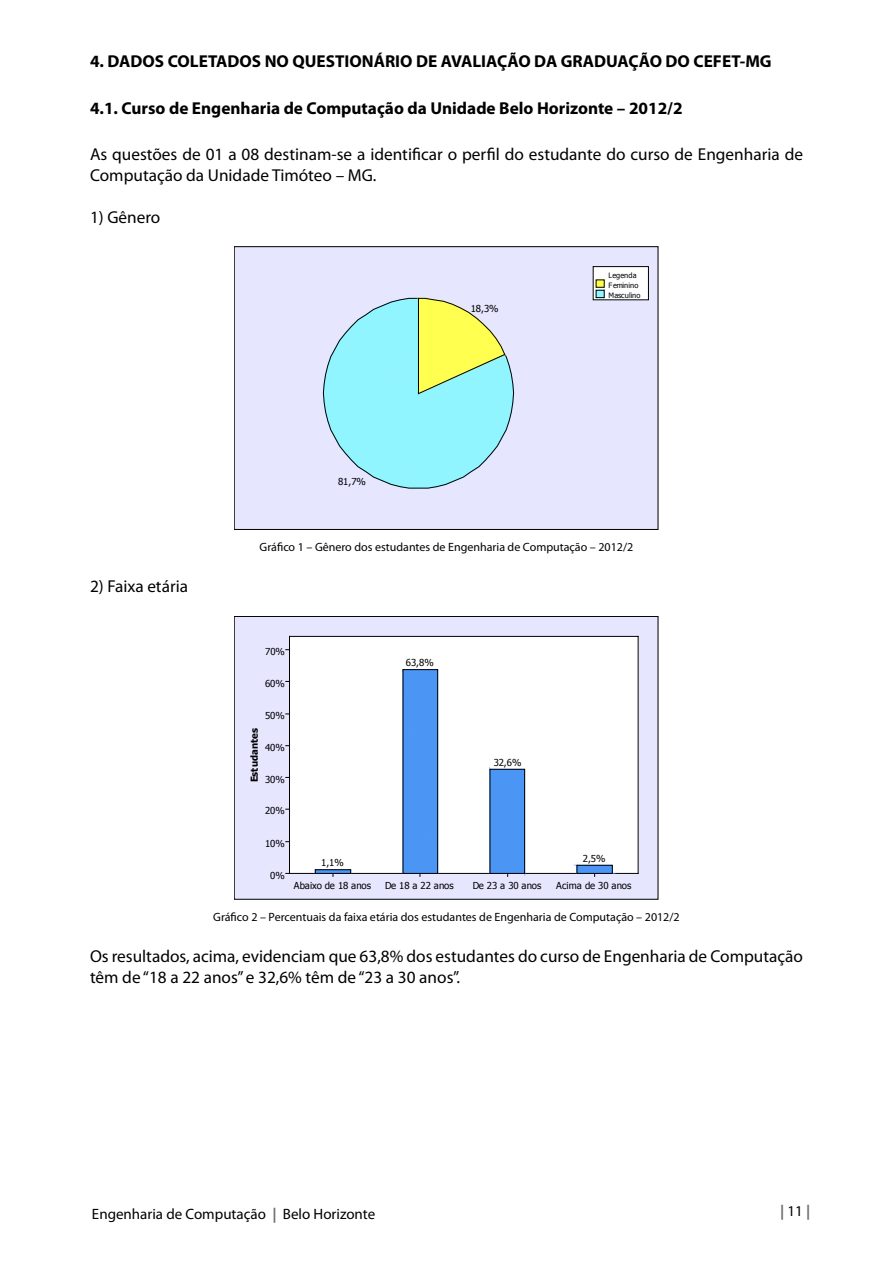
<style>
.page{position:relative;width:893px;height:1263px;background:#fff}
.page>*{position:absolute;margin:0;border:0;box-sizing:border-box;transform-origin:0 0}
.t1{font:17.25px/20.7px "Myriad Pro";color:#000}
.t2{font:700 17.25px "Myriad Pro";color:#000}
.t3{font:15px "Myriad Pro";color:#000}
.t4{font:700 15px "Myriad Pro";color:#6d6e71}
.t5{font:12px "Myriad Pro";color:#000}
.t6{font:9.6px "Tahoma";letter-spacing:-.01em;color:#000}
.t7{font:700 9.6px "Tahoma";letter-spacing:.015em;color:#000}
.t8{font:7.35px/10.4px "Tahoma";letter-spacing:-.025em;color:#000}
.t9{font:7.35px "Tahoma";letter-spacing:.02em;color:#000}
.s1{font-weight:700;color:#6d6e71}
.s2{font-weight:400;color:#000}
</style>
<div class="page">
<div style="left:236px;top:247px;width:423px;height:283px;background:#e6e6ff"></div>
<div style="left:234px;top:247px;width:424px;height:283px;border:1px solid #000"></div>
<svg style="left:295px;top:297px;width:240px;height:192px"></svg>
<svg style="left:592px;top:265px;width:59px;height:36px"></svg>
<div style="left:596px;top:290px;width:9px;height:8px;border:1px solid #000"></div>
<div style="left:236px;top:616px;width:423px;height:284px;background:#e6e6ff"></div>
<div style="left:234px;top:616px;width:424px;height:284px;border:1px solid #000"></div>
<svg style="left:288px;top:635px;width:351px;height:239px"></svg>
<hr style="left:289px;top:636px;width:349px;height:1px;background:#000">
<hr style="left:289px;top:873px;width:349px;height:1px;background:#000">
<hr style="left:638px;top:636px;width:1px;height:237px;background:#000">
<hr style="left:289px;top:636px;width:1px;height:237px;background:#000">
<svg style="left:576px;top:864px;width:43px;height:12px"></svg>
<div style="left:577px;top:865px;width:36px;height:9px;border:1px solid #000"></div>
<svg style="left:489px;top:768px;width:37px;height:110px"></svg>
<div style="left:490px;top:769px;width:35px;height:105px;border:1px solid #000"></div>
<svg style="left:402px;top:661px;width:36px;height:221px"></svg>
<div style="left:403px;top:669px;width:35px;height:205px;border:1px solid #000"></div>
<svg style="left:314px;top:869px;width:51px;height:7px"></svg>
<div style="left:315px;top:869px;width:36px;height:5px;border:1px solid #000"></div>
<p class="t2" style="left:90px;top:50px;width:683px">4. DADOS COLETADOS NO QUESTIONÁRIO DE AVALIAÇÃO DA GRADUAÇÃO DO CEFET-MG</p>
<p class="t2" style="left:90px;top:97px;width:594px">4.1. Curso de Engenharia de Computação da Unidade Belo Horizonte – 2012/2</p>
<p class="t1" style="left:90px;top:144px;width:714px">As questões de 01 a 08 destinam-se a identificar o perfil do estudante do curso de Engenharia de<br>Computação da Unidade Timóteo – MG.</p>
<p class="t1" style="left:90px;top:206px;width:72px">1) Gênero</p>
<p class="t9" style="left:609px;top:270px;width:30px">Legenda</p>
<p class="t6" style="left:338px;top:475px;width:29px">81,7%</p>
<p class="t6" style="left:471px;top:302px;width:29px">18,3%</p>
<p class="t8" style="left:609px;top:280px;width:34px">Feminino<br>Masculino</p>
<p class="t1" style="left:90px;top:576px;width:100px">2) Faixa etária</p>
<p class="t5" style="left:260px;top:539px;width:375px">Gráfico 1 – Gênero dos estudantes de Engenharia de Computação – 2012/2</p>
<p class="t6" style="left:265px;top:645px;width:21px">70%</p>
<p class="t6" style="left:265px;top:677px;width:21px">60%</p>
<p class="t6" style="left:265px;top:709px;width:21px">50%</p>
<p class="t6" style="left:265px;top:741px;width:21px">40%</p>
<p class="t6" style="left:265px;top:773px;width:21px">30%</p>
<p class="t6" style="left:265px;top:804px;width:21px">20%</p>
<p class="t6" style="left:265px;top:837px;width:21px">10%</p>
<p class="t6" style="left:270px;top:869px;width:16px">0%</p>
<p class="t7" style="left:248px;top:782px;width:55px;rotate:-90deg">Estudantes</p>
<p class="t6" style="left:321px;top:856px;width:24px">1,1%</p>
<p class="t6" style="left:406px;top:656px;width:29px">63,8%</p>
<p class="t6" style="left:494px;top:756px;width:29px">32,6%</p>
<p class="t6" style="left:583px;top:852px;width:24px">2,5%</p>
<p class="t6" style="left:294px;top:879px;width:79px">Abaixo de 18 anos</p>
<p class="t6" style="left:385px;top:879px;width:70px">De 18 a 22 anos</p>
<p class="t6" style="left:473px;top:879px;width:70px">De 23 a 30 anos</p>
<p class="t6" style="left:556px;top:879px;width:76px">Acima de 30 anos</p>
<p class="t5" style="left:213px;top:909px;width:468px">Gráfico 2 – Percentuais da faixa etária dos estudantes de Engenharia de Computação – 2012/2</p>
<p class="t1" style="left:90px;top:946px;width:714px">Os resultados, acima, evidenciam que 63,8% dos estudantes do curso de Engenharia de Computação têm de “18 a 22 anos” e 32,6% têm de “23 a 30 anos”.</p>
<p class="t3" style="left:92px;top:1204px;width:285px">Engenharia de Computação <span class="s1">|</span> Belo Horizonte</p>
<p class="t4" style="left:780px;top:1201px;width:32px">| <span class="s2">11</span> |</p>
</div>
